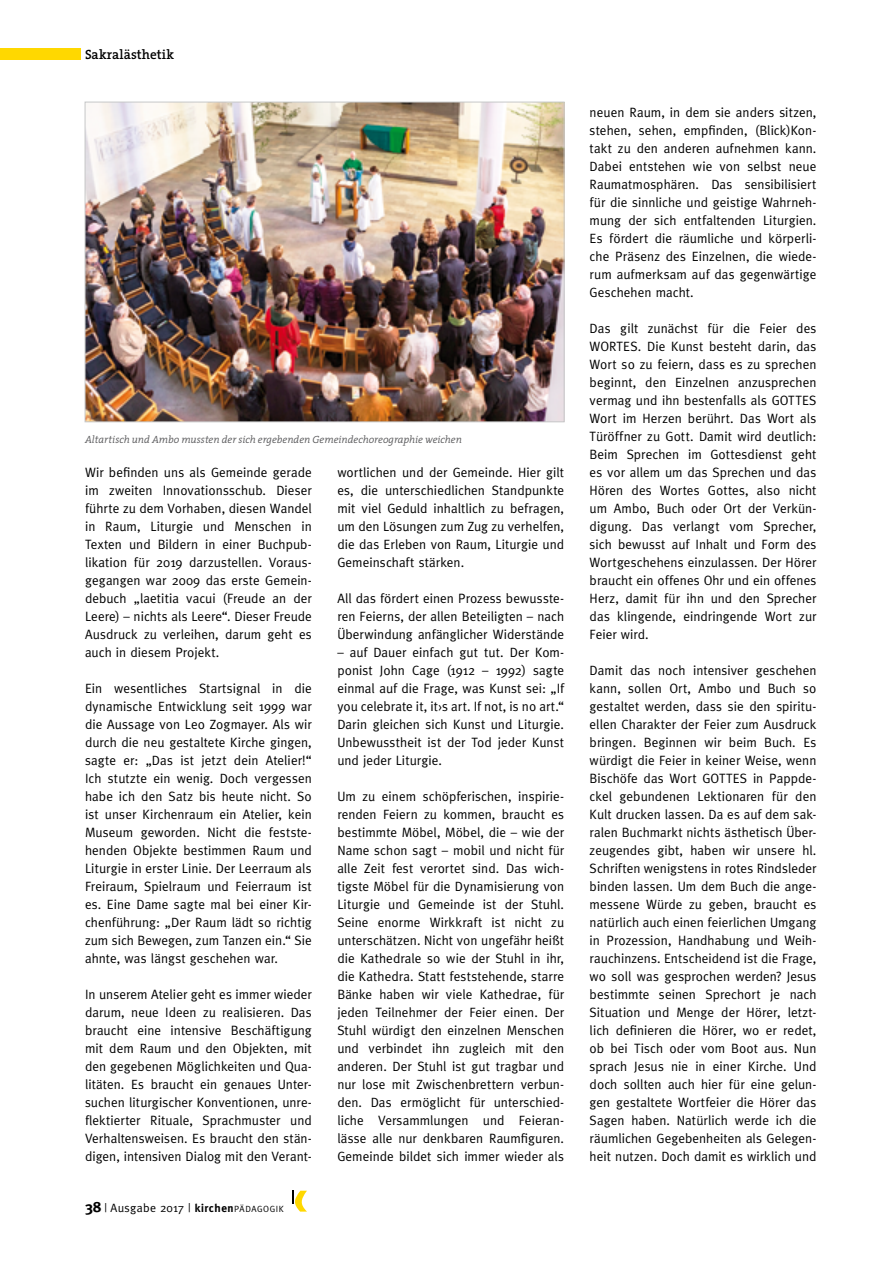
<style>
.page{position:relative;width:893px;height:1263px;background:#fff}
.page>*{position:absolute;margin:0;border:0;box-sizing:border-box;transform-origin:0 0}
.t1{font:13.5px/18px "Meta";letter-spacing:.005em;color:#000;text-align:justify}
.t2{font:600 13.5px "The Serif";letter-spacing:.005em;color:#000}
.t3{font:12px "Meta";letter-spacing:.02em;color:#000}
.Bildunterschrift_li{font:italic 300 10.5px "The Serif";letter-spacing:-.005em;color:#58585a}
.s1{font-weight:700;font-size:15px}
.s2{font-size:11.85px}
.s3{font-weight:700;font-size:11.4px}
.s4{font-size:9px}
</style>
<div class="page">
<svg style="left:292px;top:1191px;width:15px;height:20px"></svg>
<div style="left:0;top:48px;width:81px;height:12px;background:#ffd800"></div>
<img style="left:87px;top:104px;width:475px;height:316px">
<div style="left:85px;top:102px;width:479px;height:320px;border:1px solid #c6c7c8"></div>
<p class="t2" style="left:85px;top:44px;width:91px">Sakralästhetik</p>
<p class="Bildunterschrift_li" style="left:85px;top:430px;width:379px">Altartisch und Ambo mussten der sich ergebenden Gemeindechoreographie weichen</p>
<p class="t1" style="left:85px;top:463px;width:228px">Wir befinden uns als Gemeinde gerade im zweiten Innovationsschub. Dieser führte zu dem Vorhaben, diesen Wandel in Raum, Liturgie und Menschen in Texten und Bildern in einer Buchpub&shy;likation für 2019 darzustellen. Voraus&shy;gegangen war 2009 das erste Gemein&shy;debuch „laetitia vacui (Freude an der Leere) – nichts als Leere“. Dieser Freude Ausdruck zu verleihen, darum geht es auch in diesem Projekt.</p>
<p class="t1" style="left:85px;top:679px;width:228px">Ein wesentliches Startsignal in die dynamische Entwicklung seit 1999 war die Aussage von Leo Zogmayer. Als wir durch die neu gestaltete Kirche gingen, sagte er: „Das ist jetzt dein Atelier!“ Ich stutzte ein wenig. Doch vergessen habe ich den Satz bis heute nicht. So ist unser Kirchenraum ein Atelier, kein Museum geworden. Nicht die festste&shy;henden Objekte bestimmen Raum und Liturgie in erster Linie. Der Leerraum als Freiraum, Spielraum und Feierraum ist es. Eine Dame sagte mal bei einer Kir&shy;chenführung: „Der Raum lädt so richtig zum sich Bewegen, zum Tanzen ein.“ Sie ahnte, was längst geschehen war.</p>
<p class="t1" style="left:85px;top:985px;width:228px">In unserem Atelier geht es immer wieder darum, neue Ideen zu realisieren. Das braucht eine intensive Beschäftigung mit dem Raum und den Objekten, mit den gegebenen Möglichkeiten und Qua&shy;litäten. Es braucht ein genaues Unter&shy;suchen liturgischer Konventionen, unre&shy;flektierter Rituale, Sprachmuster und Verhaltensweisen. Es braucht den stän&shy;digen, intensiven Dialog mit den Verant-</p>
<p class="t3" style="left:85px;top:1200px;width:200px"><span class="s1">38</span> <span class="s2">|</span> Ausgabe 2017 <span class="s2">|</span> <span class="s3">kirchen</span><span class="s4">PÄDAGOGIK</span></p>
<p class="t1" style="left:337px;top:463px;width:228px">wortlichen und der Gemeinde. Hier gilt es, die unterschiedlichen Standpunkte mit viel Geduld inhaltlich zu befragen, um den Lösungen zum Zug zu verhelfen, die das Erleben von Raum, Liturgie und Gemeinschaft stärken.</p>
<p class="t1" style="left:337px;top:589px;width:228px">All das fördert einen Prozess bewusste&shy;ren Feierns, der allen Beteiligten – nach Überwindung anfänglicher Widerstände</p>
<p class="t1" style="left:337px;top:643px;width:228px">– auf Dauer einfach gut tut. Der Kom&shy;ponist John Cage (1912 – 1992) sagte einmal auf die Frage, was Kunst sei: „If you celebrate it, it›s art. If not, is no art.“ Darin gleichen sich Kunst und Liturgie.<br>Unbewusstheit ist der Tod jeder Kunst und jeder Liturgie.</p>
<p class="t1" style="left:337px;top:787px;width:228px">Um zu einem schöpferischen, inspirie&shy;renden Feiern zu kommen, braucht es bestimmte Möbel, Möbel, die – wie der Name schon sagt – mobil und nicht für alle Zeit fest verortet sind. Das wich&shy;tigste Möbel für die Dynamisierung von Liturgie und Gemeinde ist der Stuhl.<br>Seine enorme Wirkkraft ist nicht zu unterschätzen. Nicht von ungefähr heißt die Kathedrale so wie der Stuhl in ihr, die Kathedra. Statt feststehende, starre Bänke haben wir viele Kathedrae, für jeden Teilnehmer der Feier einen. Der Stuhl würdigt den einzelnen Menschen und verbindet ihn zugleich mit den anderen. Der Stuhl ist gut tragbar und nur lose mit Zwischenbrettern verbun&shy;den. Das ermöglicht für unterschied&shy;liche Versammlungen und Feieran&shy;lässe alle nur denkbaren Raumfiguren.<br>Gemeinde bildet sich immer wieder als</p>
<p class="t1" style="left:590px;top:103px;width:228px">neuen Raum, in dem sie anders sitzen, stehen, sehen, empfinden, (Blick)Kon&shy;takt zu den anderen aufnehmen kann.<br>Dabei entstehen wie von selbst neue Raumatmosphären. Das sensibilisiert für die sinnliche und geistige Wahrneh&shy;mung der sich entfaltenden Liturgien.<br>Es fördert die räumliche und körperli&shy;che Präsenz des Einzelnen, die wiede&shy;rum aufmerksam auf das gegenwärtige Geschehen macht.</p>
<p class="t1" style="left:590px;top:319px;width:228px">Das gilt zunächst für die Feier des WORTES. Die Kunst besteht darin, das Wort so zu feiern, dass es zu sprechen beginnt, den Einzelnen anzusprechen vermag und ihn bestenfalls als GOTTES Wort im Herzen berührt. Das Wort als Türöffner zu Gott. Damit wird deutlich:<br>Beim Sprechen im Gottesdienst geht es vor allem um das Sprechen und das Hören des Wortes Gottes, also nicht um Ambo, Buch oder Ort der Verkün&shy;digung. Das verlangt vom Sprecher, sich bewusst auf Inhalt und Form des Wortgeschehens einzulassen. Der Hörer braucht ein offenes Ohr und ein offenes Herz, damit für ihn und den Sprecher das klingende, eindringende Wort zur Feier wird.</p>
<p class="t1" style="left:590px;top:661px;width:228px">Damit das noch intensiver geschehen kann, sollen Ort, Ambo und Buch so gestaltet werden, dass sie den spiritu&shy;ellen Charakter der Feier zum Ausdruck bringen. Beginnen wir beim Buch. Es würdigt die Feier in keiner Weise, wenn Bischöfe das Wort GOTTES in Pappde&shy;ckel gebundenen Lektionaren für den Kult drucken lassen. Da es auf dem sak&shy;ralen Buchmarkt nichts ästhetisch Über&shy;zeugendes gibt, haben wir unsere hl.<br>Schriften wenigstens in rotes Rindsleder binden lassen. Um dem Buch die ange&shy;messene Würde zu geben, braucht es natürlich auch einen feierlichen Umgang in Prozession, Handhabung und Weih&shy;rauchinzens. Entscheidend ist die Frage, wo soll was gesprochen werden? Jesus bestimmte seinen Sprechort je nach Situation und Menge der Hörer, letzt&shy;lich definieren die Hörer, wo er redet, ob bei Tisch oder vom Boot aus. Nun sprach Jesus nie in einer Kirche. Und doch sollten auch hier für eine gelun&shy;gen gestaltete Wortfeier die Hörer das Sagen haben. Natürlich werde ich die räumlichen Gegebenheiten als Gelegen&shy;heit nutzen. Doch damit es wirklich und</p>
</div>
